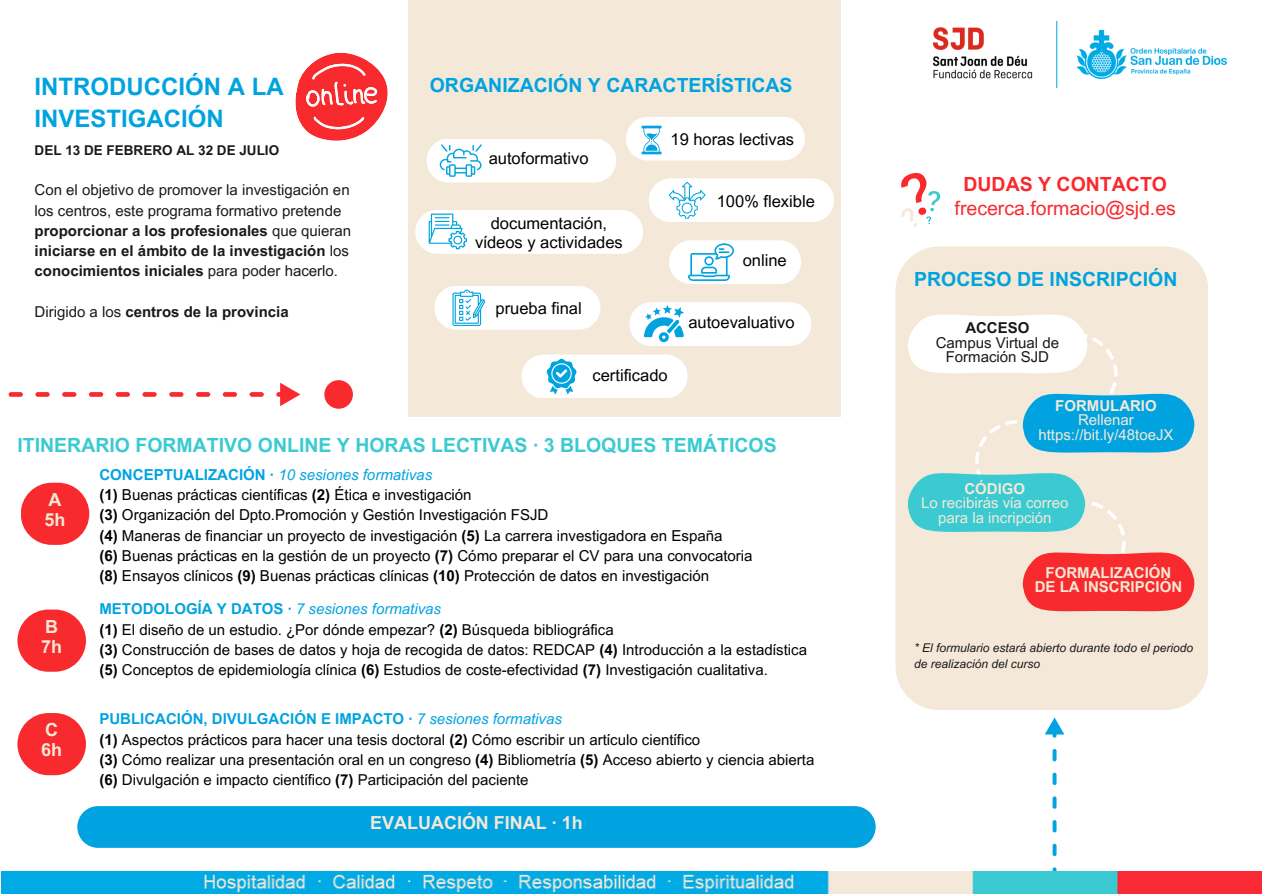
<style>
.page{position:relative;width:1263px;height:894px;background:#fff}
.page>*{position:absolute;margin:0;border:0;box-sizing:border-box;transform-origin:0 0}
.t1{font:700 24px/32.7px "Arial MT Pro";color:#00a3e0}
.t2{font:700 19.5px "Arial MT Pro";color:#3bcad1}
.t3{font:700 19.5px "Arial MT Pro";color:#00a3e0}
.t4{font:19.5px/24.8px "Arial MT Pro";color:#f92a2d;text-align:center}
.t5{font:700 18px/20.2px "Arial MT Pro";color:#f4e9d8}
.t6{font:18px "Arial MT Pro";color:#f4e9d8}
.t7{font:16.5px/19.2px "Arial MT Pro";color:#000;text-align:center}
.t8{font:15px/20.2px "Arial MT Pro";color:#000}
.t9{font:15px/20.2px "Arial MT Pro";color:#191919;text-align:center}
.t10{font:15px/14.7px "Arial MT Pro";color:#f4e9d8;text-align:center}
.t11{font:700 15px/14.7px "Arial MT Pro";color:#f4e9d8;text-align:center}
.t12{font:700 15px "Arial MT Pro";color:#191919}
.t13{font:700 13.5px "Arial MT Pro";color:#191919}
.t14{font:italic 12px/16px "Arial MT Pro";color:#191919}
.s1{font-weight:700}
.s2{font-weight:400}
.s3{font-weight:700;color:#00a3e0}
.s4{font-style:italic;color:#00a3e0}
</style>
<div class="page">
<div style="left:408px;top:0;width:432px;height:416px;background:#f4e9d8"></div>
<div style="left:895px;top:246px;width:313px;height:464px;background:#f4e9d8"></div>
<svg style="left:116px;top:392px;width:14px;height:4px"></svg>
<svg style="left:142px;top:392px;width:15px;height:4px"></svg>
<svg style="left:196px;top:392px;width:14px;height:4px"></svg>
<svg style="left:169px;top:392px;width:15px;height:4px"></svg>
<svg style="left:250px;top:392px;width:14px;height:4px"></svg>
<svg style="left:223px;top:392px;width:14px;height:4px"></svg>
<svg style="left:89px;top:392px;width:14px;height:4px"></svg>
<svg style="left:9px;top:392px;width:14px;height:4px"></svg>
<svg style="left:35px;top:392px;width:15px;height:4px"></svg>
<svg style="left:62px;top:392px;width:14px;height:4px"></svg>
<svg style="left:276px;top:382px;width:24px;height:24px"></svg>
<svg style="left:1053px;top:820px;width:3px;height:12px"></svg>
<svg style="left:1053px;top:843px;width:3px;height:12px"></svg>
<svg style="left:1053px;top:867px;width:3px;height:4px"></svg>
<svg style="left:1053px;top:796px;width:3px;height:12px"></svg>
<svg style="left:1053px;top:749px;width:3px;height:12px"></svg>
<svg style="left:1053px;top:772px;width:3px;height:12px"></svg>
<svg style="left:1045px;top:717px;width:19px;height:20px"></svg>
<div style="left:324px;top:380px;width:29px;height:28px;background:#f92a2d;border-radius:50%"></div>
<div style="left:21px;top:482px;width:68px;height:62px;background:#f92a2d;border-radius:31px"></div>
<div style="left:17px;top:609px;width:69px;height:62px;background:#f92a2d;border-radius:31px"></div>
<div style="left:17px;top:712px;width:69px;height:63px;background:#f92a2d;border-radius:31px"></div>
<div style="left:77px;top:806px;width:799px;height:41px;background:#00a3e0"></div>
<svg style="left:295px;top:52px;width:93px;height:89px"></svg>
<div style="left:669px;top:240px;width:132px;height:44px;background:#fff;border-radius:22px"></div>
<svg style="left:688px;top:243px;width:46px;height:37px"></svg>
<div style="left:649px;top:178px;width:185px;height:44px;background:#fff;border-radius:22px"></div>
<svg style="left:669px;top:182px;width:37px;height:37px"></svg>
<div style="left:415px;top:210px;width:228px;height:44px;background:#fff;border-radius:22px"></div>
<svg style="left:429px;top:213px;width:38px;height:36px"></svg>
<div style="left:427px;top:138px;width:189px;height:44px;background:#fff;border-radius:22px"></div>
<svg style="left:440px;top:144px;width:41px;height:33px"></svg>
<div style="left:629px;top:302px;width:182px;height:44px;background:#fff;border-radius:22px"></div>
<svg style="left:644px;top:305px;width:39px;height:37px"></svg>
<div style="left:434px;top:286px;width:166px;height:43px;background:#fff;border-radius:22px"></div>
<svg style="left:452px;top:289px;width:33px;height:36px"></svg>
<div style="left:521px;top:354px;width:166px;height:44px;background:#fff;border-radius:22px"></div>
<svg style="left:546px;top:358px;width:31px;height:36px"></svg>
<div style="left:626px;top:117px;width:179px;height:43px;background:#fff;border-radius:22px"></div>
<svg style="left:642px;top:126px;width:19px;height:28px"></svg>
<svg style="left:901px;top:172px;width:40px;height:55px"></svg>
<svg style="left:908px;top:309px;width:286px;height:304px;background:#c7ccca"></svg>
<img style="left:933px;top:22px;width:293px;height:65px">
<img style="left:1px;top:871px;width:1260px;height:22px">
<img style="left:189px;top:871px;width:641px;height:22px">
<p class="t1" style="left:35px;top:73px;width:251px">INTRODUCCIÓN A LA<br>INVESTIGACIÓN</p>
<h6 class="t13" style="left:35px;top:145px;width:246px">DEL 13 DE FEBRERO AL 32 DE JULIO</h6>
<h6 class="t9" style="left:35px;top:182px;width:318px;text-align:left">Con el objetivo de promover la investigación en los centros, este programa formativo pretende <span class="s1">proporcionar a los profesionales</span> que quieran <span class="s1">iniciarse en el ámbito de la investigación</span> los <span class="s1">conocimientos iniciales</span> para poder hacerlo.</h6>
<h6 class="t12" style="left:35px;top:306px;width:256px"><span class="s2">Dirigido a los</span> centros de la provincia</h6>
<h2 class="t3" style="left:430px;top:78px;width:364px">ORGANIZACIÓN Y CARACTERÍSTICAS</h2>
<h6 class="t7" style="left:489px;top:151px;width:101px">autoformativo</h6>
<p class="t7" style="left:475px;top:215px;width:149px">documentación, vídeos y actividades</p>
<h6 class="t7" style="left:496px;top:301px;width:88px">prueba final</h6>
<p class="t7" style="left:670px;top:132px;width:125px">19 horas lectivas</p>
<p class="t7" style="left:717px;top:193px;width:100px">100% flexible</p>
<h6 class="t7" style="left:743px;top:253px;width:45px">online</h6>
<p class="t7" style="left:688px;top:314px;width:108px">autoevaluativo</p>
<p class="t7" style="left:592px;top:367px;width:77px">certificado</p>
<h6 class="t2" style="left:17px;top:437px;width:761px">ITINERARIO FORMATIVO ONLINE Y HORAS LECTIVAS · 3 BLOQUES TEMÁTICOS</h6>
<p class="t8" style="left:99px;top:466px;width:655px"><span class="s3">CONCEPTUALIZACIÓN ·</span> <span class="s4">10 sesiones formativas<br></span><span class="s1">(1)</span> Buenas prácticas científicas <span class="s1">(2)</span> Ética e investigación<br><span class="s1">(3)</span> Organización del Dpto.Promoción y Gestión Investigación FSJD<br><span class="s1">(4)</span> Maneras de financiar un proyecto de investigación <span class="s1">(5)</span> La carrera investigadora en España<br><span class="s1">(6)</span> Buenas prácticas en la gestión de un proyecto <span class="s1">(7)</span> Cómo preparar el CV para una convocatoria <span class="s1">(8)</span> Ensayos clínicos <span class="s1">(9)</span> Buenas prácticas clínicas <span class="s1">(10)</span> Protección de datos en investigación</p>
<h5 class="t8" style="left:99px;top:600px;width:709px"><span class="s3">METODOLOGÍA Y DATOS ·</span> <span class="s4">7 sesiones formativas<br></span><span class="s1">(1)</span> El diseño de un estudio. ¿Por dónde empezar? <span class="s1">(2)</span> Búsqueda bibliográfica<br><span class="s1">(3)</span> Construcción de bases de datos y hoja de recogida de datos: REDCAP <span class="s1">(4)</span> Introducción a la estadística <span class="s1">(5)</span> Conceptos de epidemiología clínica <span class="s1">(6)</span> Estudios de coste-efectividad <span class="s1">(7)</span> Investigación cualitativa.</h5>
<p class="t8" style="left:99px;top:710px;width:717px"><span class="s3">PUBLICACIÓN, DIVULGACIÓN E IMPACTO ·</span> <span class="s4">7 sesiones formativas<br></span><span class="s1">(1)</span> Aspectos prácticos para hacer una tesis doctoral <span class="s1">(2)</span> Cómo escribir un artículo científico<br><span class="s1">(3)</span> Cómo realizar una presentación oral en un congreso <span class="s1">(4)</span> Bibliometría <span class="s1">(5)</span> Acceso abierto y ciencia abierta <span class="s1">(6)</span> Divulgación e impacto científico <span class="s1">(7)</span> Participación del paciente</p>
<h2 class="t5" style="left:44px;top:491px;width:23px">A<br>5h</h2>
<p class="t5" style="left:41px;top:618px;width:23px">B<br>7h</p>
<p class="t6" style="left:53px;top:719px;width:22px">03</p>
<h6 class="t5" style="left:41px;top:721px;width:23px">C<br>6h</h6>
<p class="t5" style="left:370px;top:814px;width:214px">EVALUACIÓN FINAL · 1h</p>
<h4 class="t4" style="left:955px;top:174px;width:223px"><span class="s1">DUDAS Y CONTACTO </span>frecerca.formacio@sjd.es</h4>
<p class="t3" style="left:914px;top:271px;width:265px">PROCESO DE INSCRIPCIÓN</p>
<p class="t12" style="left:965px;top:322px;width:66px">ACCESO</p>
<p class="t9" style="left:936px;top:337px;width:125px;line-height:14.7px">Campus Virtual de<br>Formación SJD</p>
<p class="t11" style="left:1055px;top:400px;width:103px">FORMULARIO</p>
<p class="t10" style="left:1038px;top:414px;width:137px">Rellenar https://bit.ly/48toeJX</p>
<p class="t11" style="left:964px;top:483px;width:62px">CÓDIGO</p>
<p class="t10" style="left:921px;top:497px;width:149px">Lo recibirás vía correo para la incripción</p>
<h1 class="t11" style="left:1035px;top:566px;width:149px">FORMALIZACIÓN<br>DE LA INSCRIPCIÓN</h1>
<h6 class="t14" style="left:914px;top:641px;width:280px">* El formulario estará abierto durante todo el periodo de realización del curso</h6>
</div>
